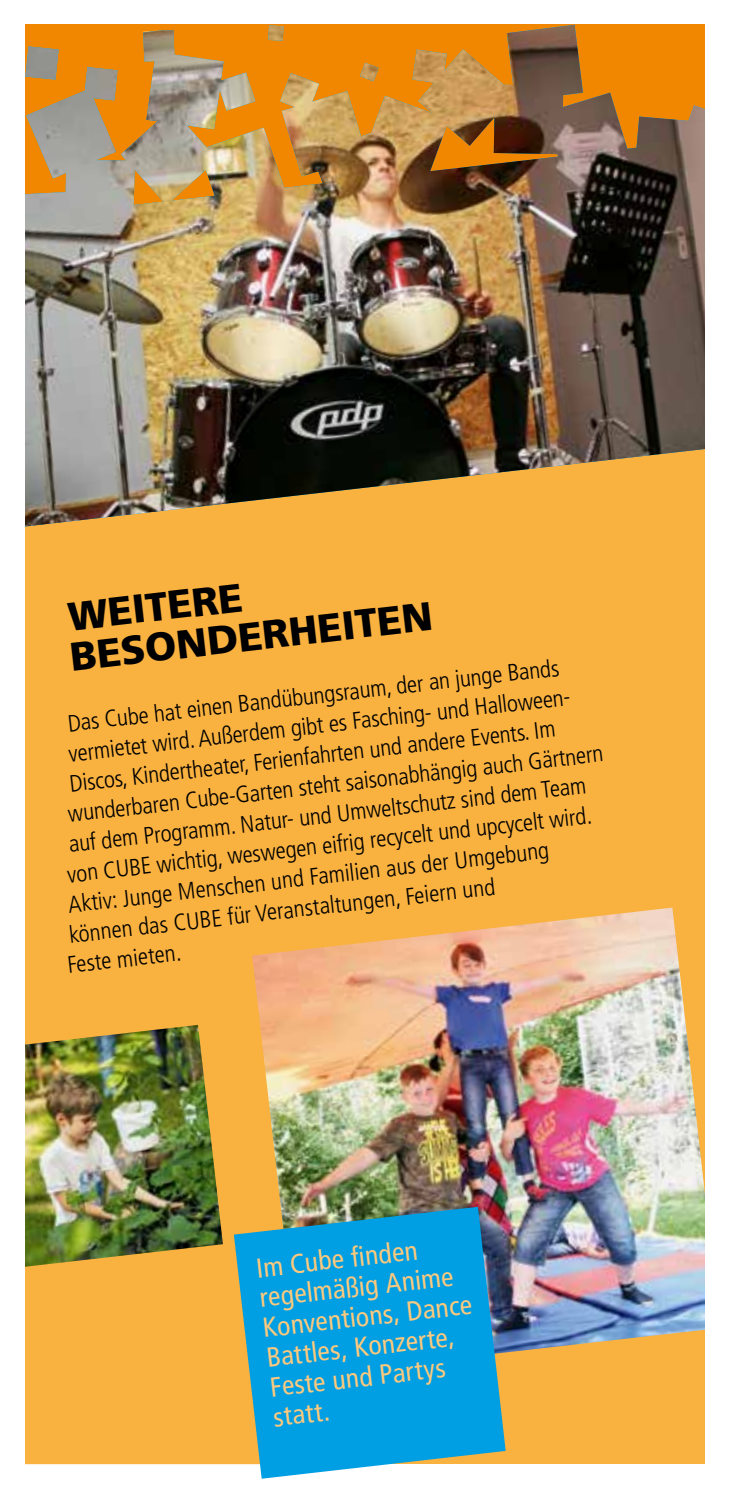
<style>
.page{position:relative;width:730px;height:1489px;background:#fff}
.page>*{position:absolute;margin:0;border:0;box-sizing:border-box;transform-origin:0 0}
.t1{font:900 40px/41px "Frutiger LT Std";color:#000}
.t2{font:condensed 27.5px/30px "Frutiger LT Std";color:#fcc97e}
.t3{font:300 condensed 23.75px "Frutiger LT Std";color:#000}
</style>
<div class="page">
<div style="left:25px;top:526px;width:680px;height:937px;background:#f9b13f"></div>
<img style="left:25px;top:25px;width:680px;height:501px">
<img style="left:252px;top:907px;width:453px;height:468px">
<img style="left:25px;top:1024px;width:198px;height:243px">
<svg style="left:234px;top:1206px;width:272px;height:272px;background:#239fce"></svg>
<h1 class="t1" style="left:63px;top:597px;width:366px;rotate:-7deg">Weitere<br>Besonderheiten</h1>
<p class="t3" style="left:66px;top:708px;width:498px;rotate:-6deg">das Cube hat einen bandübungsraum, deran junge bands</p>
<p class="t3" style="left:67px;top:738px;width:511px;rotate:-6deg">vermietet wird. außerdem gibt es fasching- und Halloween-</p>
<p class="t3" style="left:68px;top:768px;width:490px;rotate:-6deg">discos, Kindertheater, ferienfahrten und andere events. im</p>
<p class="t3" style="left:66px;top:798px;width:543px;rotate:-6deg">wunderbaren Cube-garten steht saisonabhängig auch gärtnern</p>
<p class="t3" style="left:67px;top:828px;width:522px;rotate:-6deg">auf dem programm. natur- und umweltschutz sind dem Team</p>
<p class="t3" style="left:66px;top:858px;width:529px;rotate:-6deg">von Cube wichtig, weswegen eifrig recycelt und upcycelt wird.</p>
<p class="t3" style="left:67px;top:889px;width:488px;rotate:-6deg">aktiv: Junge Menschen und familien aus derumgebung</p>
<p class="t3" style="left:68px;top:919px;width:432px;rotate:-6deg">können das Cube fürVeranstaltungen, feiern und</p>
<p class="t3" style="left:66px;top:951px;width:116px;rotate:-6deg">feste mieten.</p>
<p class="t2" style="left:255px;top:1252px;width:212px;rotate:-6deg">Im Cube fi nden regelmäßig Anime<br>Konventions, Dance<br>Battles, Konzerte,<br>Feste und Partys statt.</p>
</div>
